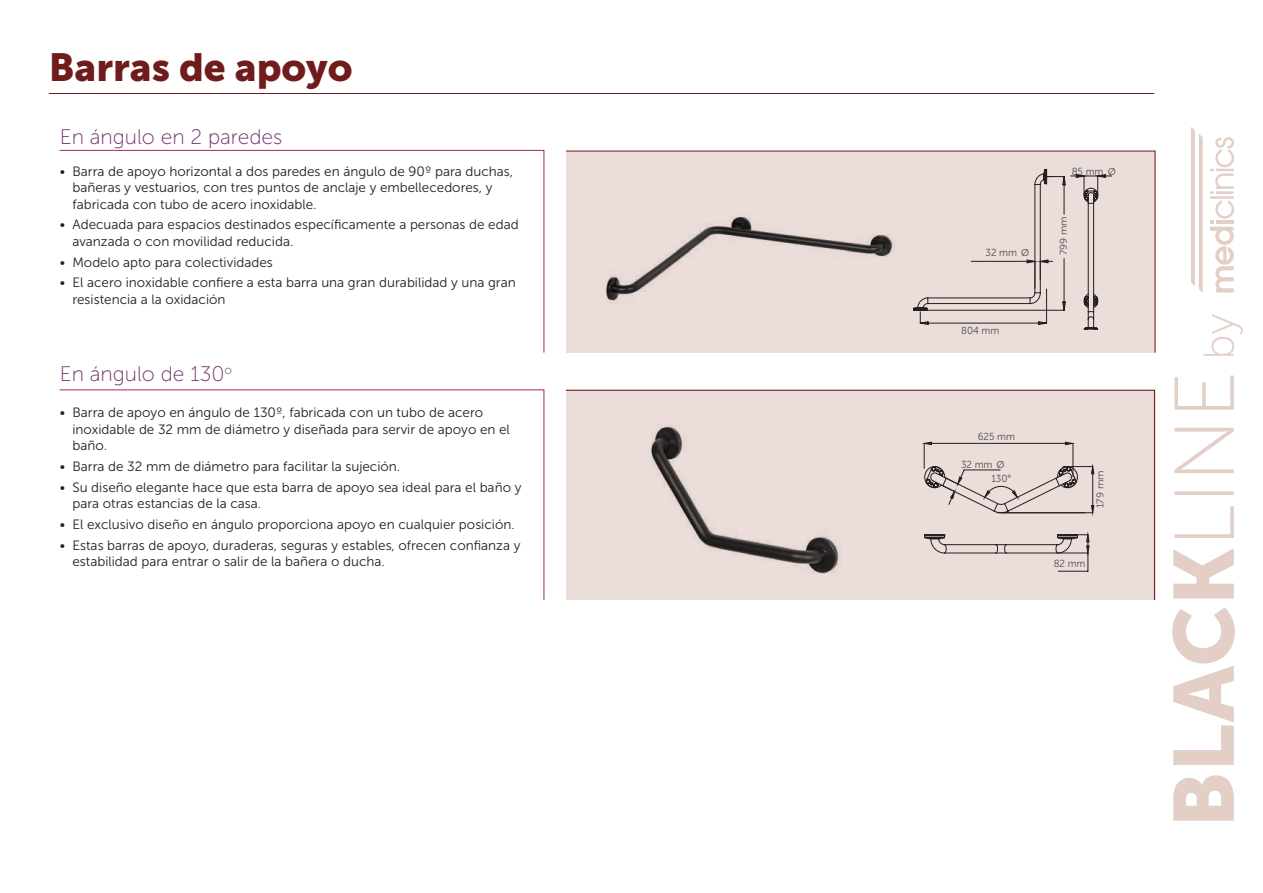
<style>
.page{position:relative;width:1263px;height:893px;background:#fff}
.page>*{position:absolute;margin:0;border:0;box-sizing:border-box;transform-origin:0 0}
.t1{font:39px "Museo Sans 900";color:#711c1c}
.t2{font:21px "Museo Sans 100";color:#6e2e6b}
.t3{font:13.5px/16.5px "Museo Sans 300";color:#231f20}
.t4{font:10.2px "Museo Sans 300";color:#4b4c4d;scale:.95 1}
.t5{font:9.75px "Museo Sans 300";color:#4b4c4d;scale:1.05 1}
.s1{font-size:9.75px;color:#3e3e3f}
</style>
<div class="page">
<svg style="left:59px;top:389px;width:486px;height:211px"></svg>
<svg style="left:59px;top:150px;width:486px;height:203px"></svg>
<hr style="left:49px;top:93px;width:1105px;height:1px;background:#711c1c">
<div style="left:566px;top:150px;width:590px;height:203px;background:#ebddd9"></div>
<div style="left:566px;top:390px;width:589px;height:211px;background:#ebddd9"></div>
<div style="left:1060px;top:320px;width:55px;height:14px;background:#ebddd9"></div>
<svg style="left:1172px;top:376px;width:63px;height:445px"></svg>
<svg style="left:1191px;top:127px;width:11px;height:165px"></svg>
<svg style="left:1210px;top:137px;width:24px;height:155px"></svg>
<svg style="left:1203px;top:314px;width:40px;height:42px"></svg>
<img style="left:590px;top:165px;width:317px;height:165px">
<img style="left:634px;top:390px;width:221px;height:211px">
<svg style="left:1071px;top:174px;width:41px;height:155px;background:#d7cac7"></svg>
<svg style="left:913px;top:169px;width:152px;height:156px;background:#e0d3cf"></svg>
<hr style="left:1058px;top:571px;width:30px;height:1px;background:#231f20">
<svg style="left:923px;top:442px;width:171px;height:129px;background:#d9ccc8"></svg>
<p class="t1" style="left:49px;top:46px;width:305px">Barras de apoyo</p>
<p class="t2" style="left:60px;top:126px;width:224px">En ángulo en 2 paredes</p>
<p class="t3" style="left:72px;top:163px;width:442px;text-indent:-13px">• Barra de apoyo horizontal a dos paredes en ángulo de 90º para duchas, bañeras y vestuarios, con tres puntos de anclaje y embellecedores, y fabricada con tubo de acero inoxidable.</p>
<p class="t3" style="left:72px;top:217px;width:448px;text-indent:-13px">• Adecuada para espacios destinados específicamente a personas de edad avanzada o con movilidad reducida.</p>
<p class="t3" style="left:60px;top:254px;width:215px">• Modelo apto para colectividades</p>
<p class="t3" style="left:72px;top:275px;width:445px;text-indent:-13px">• El acero inoxidable confiere a esta barra una gran durabilidad y una gran resistencia a la oxidación</p>
<p class="t2" style="left:60px;top:362px;width:174px">En ángulo de 130<sup>o</sup></p>
<p class="t3" style="left:72px;top:404px;width:439px;text-indent:-13px">• Barra de apoyo en ángulo de 130º, fabricada con un tubo de acero inoxidable de 32 mm de diámetro y diseñada para servir de apoyo en el baño.</p>
<p class="t3" style="left:60px;top:458px;width:342px">• Barra de 32 mm de diámetro para facilitar la sujeción.</p>
<p class="t3" style="left:72px;top:479px;width:450px;text-indent:-13px">• Su diseño elegante hace que esta barra de apoyo sea ideal para el baño y para otras estancias de la casa.</p>
<p class="t3" style="left:60px;top:516px;width:456px">• El exclusivo diseño en ángulo proporciona apoyo en cualquier posición.</p>
<p class="t3" style="left:72px;top:537px;width:449px;text-indent:-13px">• Estas barras de apoyo, duraderas, seguras y estables, ofrecen confianza y estabilidad para entrar o salir de la bañera o ducha.</p>
<p class="t4" style="left:985px;top:247px;width:47px">32 mm <span class="s1">Ø</span></p>
<p class="t4" style="left:961px;top:325px;width:42px">804 mm</p>
<p class="t4" style="left:1072px;top:166px;width:48px">85 mm <span class="s1">Ø</span></p>
<p class="t5" style="left:1058px;top:255px;width:39px;rotate:-90deg">799 mm</p>
<p class="t4" style="left:978px;top:431px;width:41px">625 mm</p>
<p class="t4" style="left:961px;top:459px;width:47px">32 mm <span class="s1">Ø</span></p>
<p class="t4" style="left:991px;top:473px;width:22px">130°</p>
<p class="t5" style="left:1095px;top:508px;width:37px;rotate:-90deg">179 mm</p>
<p class="t4" style="left:1054px;top:558px;width:35px">82 mm</p>
</div>
